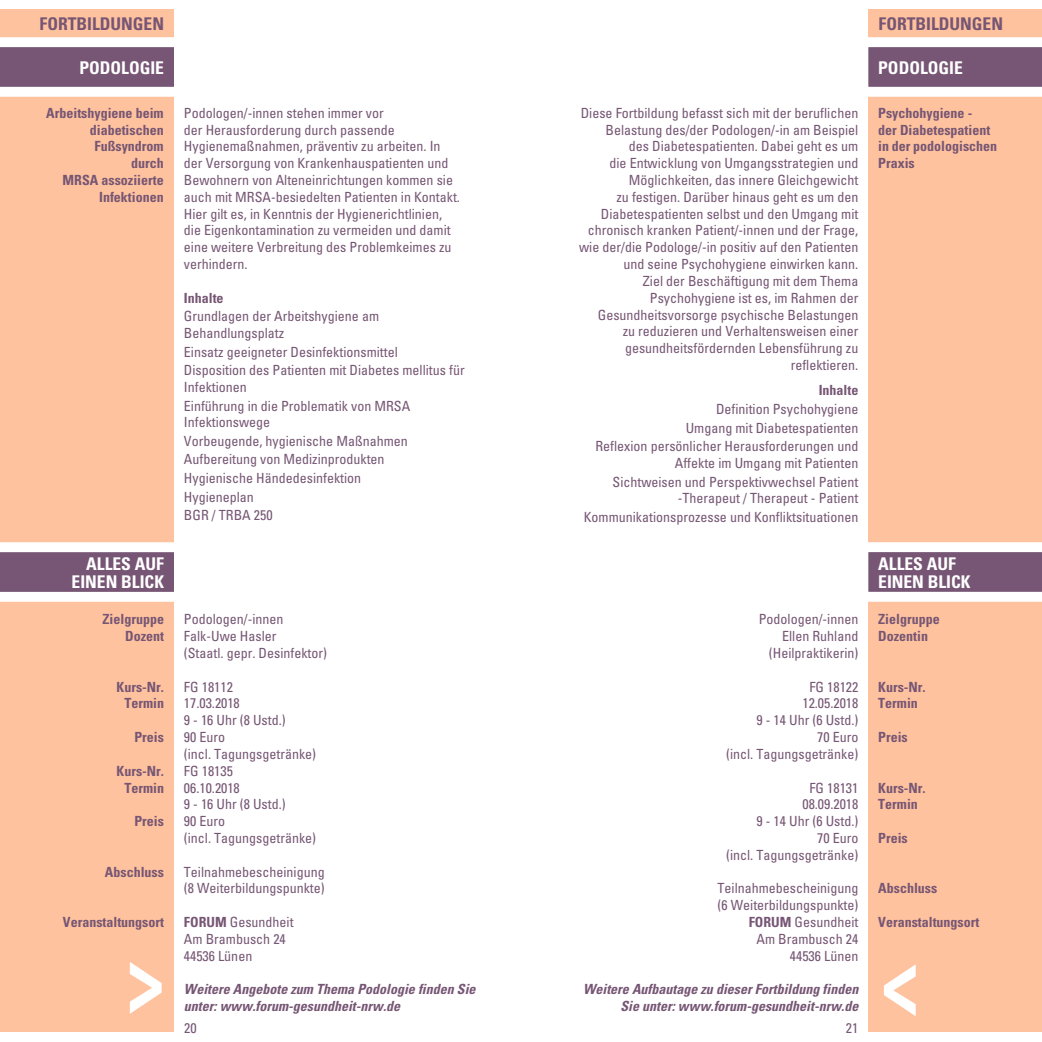
<style>
.page{position:relative;width:1042px;height:1042px;background:#fff}
.page>*{position:absolute;margin:0;border:0;box-sizing:border-box;transform-origin:0 0}
.t1{font:900 94.5px "Univers";color:#fff;scale:.67 1}
.t2{font:700 condensed 17.5px/17.5px "Univers";color:#fff}
.t3{font:700 condensed 17.5px "Univers";color:#765674}
.t4{font:condensed 14px/16.8px "Univers";color:#765674}
.t5{font:700 condensed 14px/16.8px "Univers";color:#765674}
.t6{font:italic 700 condensed 14px/16.8px "Univers";color:#765674;text-align:right}
.s1{font-weight:700}
</style>
<div class="page">
<div style="left:868px;top:10px;width:174px;height:1022px;background:#ffc29e"></div>
<div style="left:0;top:10px;width:174px;height:1022px;background:#ffc29e"></div>
<svg style="left:868px;top:542px;width:174px;height:60px;background:#a48fa2"></svg>
<svg style="left:0;top:542px;width:174px;height:60px;background:#a48ea2"></svg>
<svg style="left:868px;top:37px;width:174px;height:60px;background:#a48fa2"></svg>
<svg style="left:0;top:37px;width:174px;height:60px;background:#a48ea2"></svg>
<p class="t3" style="left:40px;top:13px;width:126px">FORTBILDUNGEN</p>
<p class="t3" style="left:878px;top:13px;width:126px">FORTBILDUNGEN</p>
<p class="t2" style="left:79px;top:59px;width:86px">PODOLOGIE</p>
<p class="t2" style="left:878px;top:59px;width:86px">PODOLOGIE</p>
<p class="t5" style="left:46px;top:104px;width:119px;text-align:right">Arbeitshygiene beim diabetischen<br>Fußsyndrom<br>durch<br>MRSA assoziierte<br>Infektionen</p>
<p class="t4" style="left:184px;top:104px;width:278px">Podologen/-innen stehen immer vor<br>der Herausforderung durch passende Hygienemaßnahmen, präventiv zu arbeiten. In der Versorgung von Krankenhauspatienten und Bewohnern von Alteneinrichtungen kommen sie auch mit MRSA-besiedelten Patienten in Kontakt.<br>Hier gilt es, in Kenntnis der Hygienerichtlinien, die Eigenkontamination zu vermeiden und damit eine weitere Verbreitung des Problemkeimes zu verhindern.</p>
<p class="t5" style="left:184px;top:289px;width:41px">Inhalte</p>
<p class="t4" style="left:184px;top:308px;width:197px">Grundlagen der Arbeitshygiene am<br>Behandlungsplatz</p>
<p class="t4" style="left:184px;top:342px;width:282px;line-height:18.6px">Einsatz geeigneter Desinfektionsmittel<br>Disposition des Patienten mit Diabetes mellitus für</p>
<p class="t4" style="left:184px;top:377px;width:228px;line-height:18.6px">Infektionen<br>Einführung in die Problematik von MRSA</p>
<p class="t4" style="left:184px;top:413px;width:225px;line-height:18.6px">Infektionswege<br>Vorbeugende, hygienische Maßnahmen<br>Aufbereitung von Medizinprodukten<br>Hygienische Händedesinfektion<br>Hygieneplan<br>BGR / TRBA 250</p>
<p class="t4" style="left:579px;top:104px;width:281px;text-align:right">Diese Fortbildung befasst sich mit der beruflichen Belastung des/der Podologen/-in am Beispiel<br>des Diabetespatienten. Dabei geht es um<br>die Entwicklung von Umgangsstrategien und Möglichkeiten, das innere Gleichgewicht<br>zu festigen. Darüber hinaus geht es um den Diabetespatienten selbst und den Umgang mit chronisch kranken Patient/-innen und der Frage, wie der/die Podologe/-in positiv auf den Patienten und seine Psychohygiene einwirken kann.<br>Ziel der Beschäftigung mit dem Thema Psychohygiene ist es, im Rahmen der Gesundheitsvorsorge psychische Belastungen<br>zu reduzieren und Verhaltensweisen einer gesundheitsfördernden Lebensführung zu reflektieren.</p>
<p class="t5" style="left:819px;top:382px;width:41px">Inhalte</p>
<p class="t4" style="left:595px;top:399px;width:264px;line-height:18.6px;text-align:right">Definition Psychohygiene<br>Umgang mit Diabetespatienten<br>Reflexion persönlicher Herausforderungen und</p>
<p class="t4" style="left:612px;top:453px;width:247px;line-height:18.6px;text-align:right">Affekte im Umgang mit Patienten<br>Sichtweisen und Perspektivwechsel Patient</p>
<p class="t4" style="left:584px;top:489px;width:276px;line-height:18.6px;text-align:right">-Therapeut / Therapeut - Patient<br>Kommunikationsprozesse und Konfliktsituationen</p>
<p class="t5" style="left:878px;top:104px;width:121px">Psychohygiene -<br>der Diabetespatient in der podologischen<br>Praxis</p>
<p class="t2" style="left:878px;top:555px;width:94px">ALLES AUF<br>EINEN BLICK</p>
<p class="t5" style="left:878px;top:611px;width:63px">Zielgruppe<br>Dozentin</p>
<p class="t2" style="left:72px;top:555px;width:94px;text-align:right">ALLES AUF<br>EINEN BLICK</p>
<p class="t5" style="left:103px;top:611px;width:63px;text-align:right">Zielgruppe<br>Dozent</p>
<p class="t4" style="left:184px;top:611px;width:145px">Podologen/-innen<br>Falk-Uwe Hasler<br>(Staatl. gepr. Desinfektor)</p>
<p class="t4" style="left:184px;top:678px;width:134px">FG 18112<br>17.03.2018<br>9 - 16 Uhr (8 Ustd.)<br>90 Euro<br>(incl. Tagungsgetränke)<br>FG 18135<br>06.10.2018<br>9 - 16 Uhr (8 Ustd.)<br>90 Euro<br>(incl. Tagungsgetränke)</p>
<p class="t4" style="left:184px;top:863px;width:142px">Teilnahmebescheinigung (8 Weiterbildungspunkte)</p>
<p class="t4" style="left:184px;top:913px;width:111px"><span class="s1">FORUM</span> Gesundheit<br>Am Brambusch 24<br>44536 Lünen</p>
<p class="t6" style="left:184px;top:980px;width:293px;text-align:left">Weitere Angebote zum Thema Podologie finden Sie unter: www.forum-gesundheit-nrw.de</p>
<p class="t4" style="left:759px;top:611px;width:101px;text-align:right">Podologen/-innen<br>Ellen Ruhland (Heilpraktikerin)</p>
<p class="t4" style="left:726px;top:678px;width:134px;text-align:right">FG 18122<br>12.05.2018<br>9 - 14 Uhr (6 Ustd.)<br>70 Euro<br>(incl. Tagungsgetränke)</p>
<p class="t4" style="left:726px;top:779px;width:134px;text-align:right">FG 18131<br>08.09.2018<br>9 - 14 Uhr (6 Ustd.)<br>70 Euro<br>(incl. Tagungsgetränke)</p>
<p class="t4" style="left:717px;top:880px;width:142px;text-align:right">Teilnahmebescheinigung (6 Weiterbildungspunkte)<br><span class="s1">FORUM</span> Gesundheit<br>Am Brambusch 24<br>44536 Lünen</p>
<p class="t6" style="left:583px;top:980px;width:277px">Weitere Aufbautage zu dieser Fortbildung finden<br>Sie unter: www.forum-gesundheit-nrw.de</p>
<p class="t5" style="left:878px;top:678px;width:49px">Kurs-Nr.<br>Termin</p>
<p class="t5" style="left:878px;top:728px;width:31px">Preis</p>
<p class="t5" style="left:117px;top:678px;width:49px;text-align:center">Kurs-Nr.<br>Termin</p>
<p class="t5" style="left:134px;top:728px;width:31px">Preis</p>
<p class="t5" style="left:117px;top:762px;width:49px;text-align:center">Kurs-Nr.<br>Termin</p>
<p class="t5" style="left:134px;top:812px;width:31px">Preis</p>
<p class="t5" style="left:878px;top:779px;width:49px">Kurs-Nr.<br>Termin</p>
<p class="t5" style="left:878px;top:829px;width:31px">Preis</p>
<p class="t5" style="left:105px;top:863px;width:61px">Abschluss</p>
<p class="t5" style="left:878px;top:880px;width:61px">Abschluss</p>
<p class="t5" style="left:878px;top:913px;width:103px">Veranstaltungsort</p>
<p class="t5" style="left:63px;top:913px;width:103px">Veranstaltungsort</p>
<h1 class="t1" style="left:125px;top:919px;width:64px">&gt;</h1>
<h1 class="t1" style="left:879px;top:921px;width:64px">&lt;</h1>
<p class="t4" style="left:184px;top:1019px;width:14px">20</p>
<p class="t4" style="left:846px;top:1019px;width:14px">21</p>
</div>
